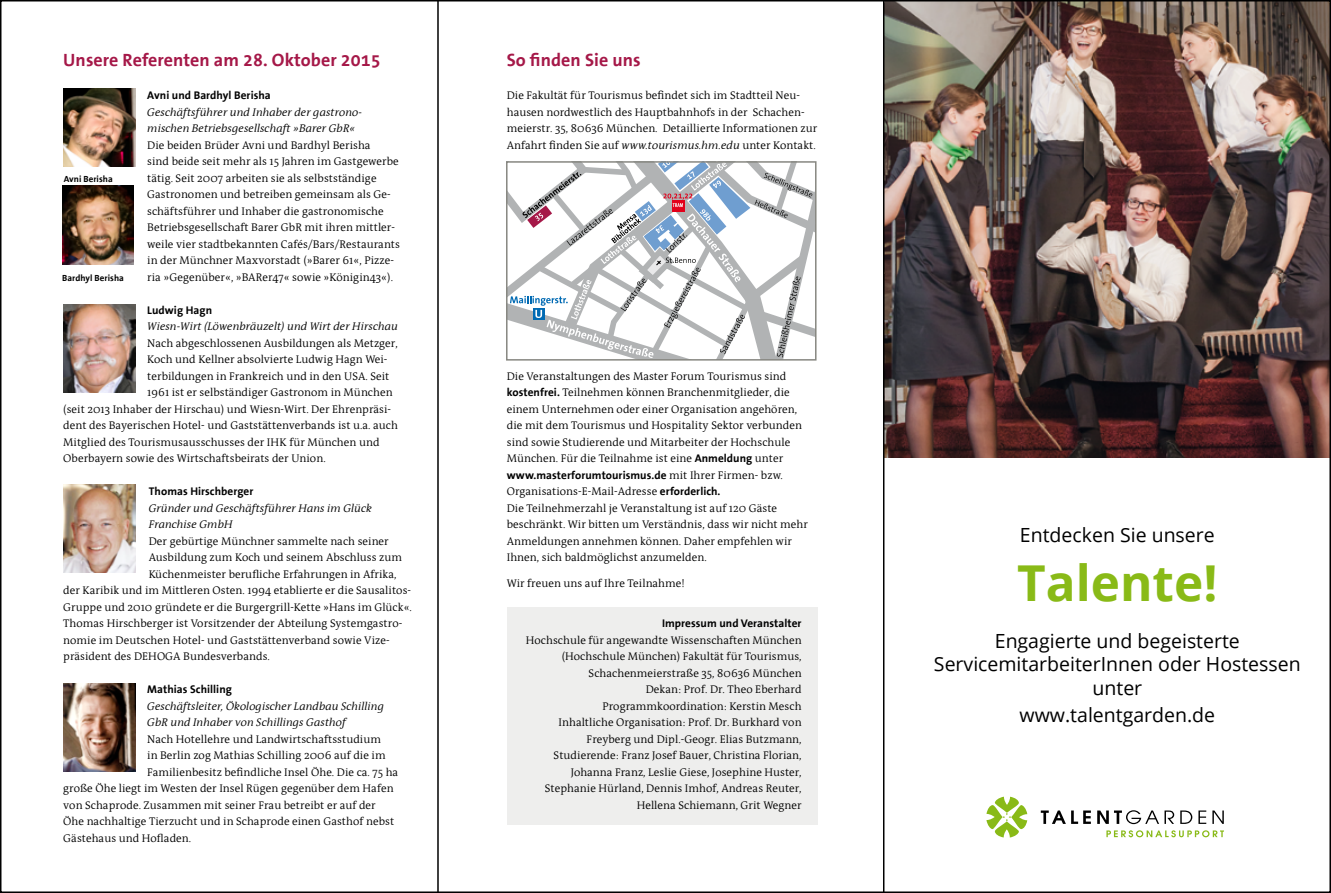
<style>
.page{position:relative;width:1331px;height:893px;background:#fff}
.page>*{position:absolute;margin:0;border:0;box-sizing:border-box;transform-origin:0 0}
.t1{font:700 49.5px "Open Sans";color:#89ba17}
.t2{font:19.5px/23.4px "Open Sans";color:#000;text-align:center}
.fliesstext{font:700 18px "FHM Antiqua";letter-spacing:.005em;color:#a51848}
.fliesstext-2{font:11.25px/16.5px "FHM Antiqua";letter-spacing:.005em;color:#000}
.fliesstext-3{font:italic 11.25px/16.5px "FHM Antiqua";letter-spacing:.005em;color:#000}
.fliesstext-4{font:700 11.25px "FHM Antiqua";letter-spacing:.005em;color:#000}
.fliesstext-5{font:700 9px "FHM Antiqua";letter-spacing:.005em;color:#000}
.s1{font-style:italic}
.s2{font-weight:700}
</style>
<div class="page">
<img style="left:64px;top:88px;width:72px;height:79px">
<img style="left:64px;top:485px;width:72px;height:88px">
<img style="left:64px;top:304px;width:72px;height:88px">
<img style="left:62px;top:186px;width:72px;height:78px">
<img style="left:64px;top:683px;width:72px;height:88px">
<div style="left:507px;top:607px;width:310px;height:218px;background:#eeeeed"></div>
<svg style="left:509px;top:164px;width:304px;height:194px"></svg>
<div style="left:506px;top:161px;width:310px;height:200px;border:2px solid #878781"></div>
<svg style="left:1041px;top:810px;width:50px;height:14px"></svg>
<svg style="left:1097px;top:810px;width:77px;height:14px"></svg>
<svg style="left:1180px;top:810px;width:12px;height:14px"></svg>
<svg style="left:1198px;top:810px;width:8px;height:14px"></svg>
<svg style="left:1212px;top:810px;width:12px;height:14px"></svg>
<svg style="left:1106px;top:830px;width:118px;height:7px"></svg>
<svg style="left:986px;top:797px;width:41px;height:40px"></svg>
<img style="left:884px;top:3px;width:444px;height:455px">
<hr style="left:437px;top:0;width:2px;height:893px;background:#000">
<hr style="left:883px;top:0;width:1px;height:893px;background:#000">
<p class="fliesstext" style="left:63px;top:50px;width:319px">Unsere Referenten am 28. Oktober 2015</p>
<p class="fliesstext-5" style="left:64px;top:174px;width:51px">Avni Berisha</p>
<p class="fliesstext-4" style="left:147px;top:89px;width:125px">Avni und Bardhyl Berisha</p>
<p class="fliesstext-3" style="left:147px;top:104px;width:216px">Geschäftsführer und Inhaber der gastrono&shy;mischen Betriebsgesellschaft »Barer GbR«</p>
<p class="fliesstext-2" style="left:147px;top:137px;width:254px">Die beiden Brüder Avni und Bardhyl Berisha<br>sind beide seit mehr als 15 Jahren im Gastgewerbe tätig. Seit 2007 arbeiten sie als selbstständige Gastronomen und betreiben gemeinsam als Ge&shy;schäftsführer und Inhaber die gastronomische Betriebsgesellschaft Barer GbR mit ihren mittler&shy;weile vier stadtbekannten Cafés/Bars/Restaurants in der Münchner Maxvorstadt (»Barer 61«, Pizze-</p>
<p class="fliesstext-5" style="left:62px;top:273px;width:63px">Bardhyl Berisha</p>
<p class="fliesstext-2" style="left:147px;top:269px;width:247px">ria »Gegenüber«, »BARer47« sowie »Königin43«).</p>
<p class="fliesstext-4" style="left:147px;top:304px;width:66px">Ludwig Hagn</p>
<p class="fliesstext-3" style="left:147px;top:318px;width:252px">Wiesn-Wirt (Löwenbräuzelt) und Wirt der Hirschau</p>
<p class="fliesstext-2" style="left:147px;top:335px;width:252px">Nach abgeschlossenen Ausbildungen als Metzger,</p>
<p class="fliesstext-2" style="left:147px;top:351px;width:242px">Koch und Kellner absolvierte Ludwig Hagn Wei-</p>
<p class="fliesstext-2" style="left:147px;top:368px;width:244px">terbildungen in Frankreich und in den USA. Seit</p>
<p class="fliesstext-2" style="left:147px;top:384px;width:247px">1961 ist er selbständiger Gastronom in München</p>
<p class="fliesstext-2" style="left:63px;top:401px;width:329px">(seit 2013 Inhaber der Hirschau) und Wiesn-Wirt. Der Ehrenpräsi-</p>
<p class="fliesstext-2" style="left:63px;top:417px;width:336px">dent des Bayerischen Hotel- und Gaststättenverbands ist u.a. auch</p>
<p class="fliesstext-2" style="left:63px;top:434px;width:318px">Mitglied des Tourismusausschusses der IHK für München und</p>
<p class="fliesstext-2" style="left:63px;top:450px;width:264px">Oberbayern sowie des Wirtschaftsbeirats der Union.</p>
<p class="fliesstext-4" style="left:149px;top:485px;width:106px">Thomas Hirschberger</p>
<p class="fliesstext-3" style="left:149px;top:500px;width:225px">Gründer und Geschäftsführer Hans im Glück</p>
<p class="fliesstext-3" style="left:149px;top:516px;width:85px">Franchise GmbH</p>
<p class="fliesstext-2" style="left:149px;top:533px;width:241px">Der gebürtige Münchner sammelte nach seiner</p>
<p class="fliesstext-2" style="left:149px;top:549px;width:255px">Ausbildung zum Koch und seinem Abschluss zum</p>
<p class="fliesstext-2" style="left:149px;top:566px;width:249px">Küchenmeister berufliche Erfahrungen in Afrika,</p>
<p class="fliesstext-2" style="left:63px;top:582px;width:349px">der Karibik und im Mittleren Osten. 1994 etablierte er die Sausalitos-</p>
<p class="fliesstext-2" style="left:63px;top:599px;width:350px">Gruppe und 2010 gründete er die Burgergrill-Kette »Hans im Glück«.</p>
<p class="fliesstext-2" style="left:63px;top:615px;width:340px">Thomas Hirschberger ist Vorsitzender der Abteilung Systemgastro-</p>
<p class="fliesstext-2" style="left:63px;top:632px;width:328px">nomie im Deutschen Hotel- und Gaststättenverband sowie Vize-</p>
<p class="fliesstext-2" style="left:63px;top:648px;width:208px">präsident des DEHOGA Bundesverbands.</p>
<p class="fliesstext-4" style="left:147px;top:683px;width:86px">Mathias Schilling</p>
<p class="fliesstext-3" style="left:147px;top:698px;width:238px">Geschäftsleiter, Ökologischer Landbau Schilling<br>GbR und Inhaber von Schillings Gasthof</p>
<p class="fliesstext-2" style="left:147px;top:731px;width:235px">Nach Hotellehre und Landwirtschaftsstudium</p>
<p class="fliesstext-2" style="left:147px;top:747px;width:240px">in Berlin zog Mathias Schilling 2006 auf die im</p>
<p class="fliesstext-2" style="left:147px;top:764px;width:252px">Familienbesitz befindliche Insel Öhe. Die ca. 75 ha</p>
<p class="fliesstext-2" style="left:63px;top:780px;width:332px">große Öhe liegt im Westen der Insel Rügen gegenüber dem Hafen</p>
<p class="fliesstext-2" style="left:63px;top:797px;width:314px">von Schaprode. Zusammen mit seiner Frau betreibt er auf der</p>
<p class="fliesstext-2" style="left:63px;top:813px;width:332px">Öhe nachhaltige Tierzucht und in Schaprode einen Gasthof nebst</p>
<p class="fliesstext-2" style="left:63px;top:830px;width:129px">Gästehaus und Hofladen.</p>
<p class="fliesstext" style="left:507px;top:50px;width:135px">So finden Sie uns</p>
<p class="fliesstext-2" style="left:507px;top:87px;width:312px">Die Fakultät für Tourismus befindet sich im Stadtteil Neu&shy;hausen nordwestlich des Hauptbahnhofs in der Schachen&shy;meierstr. 35, 80636 München. Detaillierte Informationen zur Anfahrt finden Sie auf <span class="s1">www.tourismus.hm.edu</span> unter Kontakt.</p>
<p class="fliesstext-2" style="left:507px;top:368px;width:297px">Die Veranstaltungen des Master Forum Tourismus sind <span class="s2">kostenfrei.</span> Teilnehmen können Branchenmitglieder, die einem Unternehmen oder einer Organisation angehören, die mit dem Tourismus und Hospitality Sektor verbunden sind sowie Studierende und Mitarbeiter der Hochschule</p>
<p class="fliesstext-2" style="left:507px;top:450px;width:278px;text-align:justify">München. Für die Teilnahme ist eine <span class="s2">Anmeldung</span> unter <span class="s2">www.masterforumtourismus.de</span> mit Ihrer Firmen- bzw.<br>Organisations-E-Mail-Adresse <span class="s2">erforderlich.</span></p>
<p class="fliesstext-2" style="left:507px;top:500px;width:303px">Die Teilnehmerzahl je Veranstaltung ist auf 120 Gäste beschränkt. Wir bitten um Verständnis, dass wir nicht mehr Anmeldungen annehmen können. Daher empfehlen wir Ihnen, sich baldmöglichst anzumelden.</p>
<p class="fliesstext-2" style="left:507px;top:575px;width:180px">Wir freuen uns auf Ihre Teilnahme!</p>
<p class="fliesstext-4" style="left:662px;top:617px;width:141px">Impressum und Veranstalter</p>
<p class="fliesstext-2" style="left:526px;top:632px;width:277px">Hochschule für angewandte Wissenschaften München</p>
<p class="fliesstext-2" style="left:562px;top:648px;width:241px">(Hochschule München) Fakultät für Tourismus,</p>
<p class="fliesstext-2" style="left:589px;top:665px;width:214px">Schachenmeierstraße 35, 80636 München</p>
<p class="fliesstext-2" style="left:646px;top:681px;width:157px">Dekan: Prof. Dr. Theo Eberhard</p>
<p class="fliesstext-2" style="left:602px;top:698px;width:201px">Programmkoordination: Kerstin Mesch</p>
<p class="fliesstext-2" style="left:559px;top:714px;width:244px">Inhaltliche Organisation: Prof. Dr. Burkhard von</p>
<p class="fliesstext-2" style="left:587px;top:731px;width:216px">Freyberg und Dipl.-Geogr. Elias Butzmann,</p>
<p class="fliesstext-2" style="left:554px;top:747px;width:249px">Studierende: Franz Josef Bauer, Christina Florian,</p>
<p class="fliesstext-2" style="left:571px;top:764px;width:232px">Johanna Franz, Leslie Giese, Josephine Huster,</p>
<p class="fliesstext-2" style="left:545px;top:780px;width:258px">Stephanie Hürland, Dennis Imhof, Andreas Reuter,</p>
<p class="fliesstext-2" style="left:637px;top:797px;width:166px">Hellena Schiemann, Grit Wegner</p>
<p class="t2" style="left:1020px;top:522px;width:196px">Entdecken Sie unsere</p>
<p class="t1" style="left:1017px;top:548px;width:202px">Talente!</p>
<p class="t2" style="left:934px;top:628px;width:368px">Engagierte und begeisterte<br>ServicemitarbeiterInnen oder Hostessen unter</p>
<p class="t2" style="left:1019px;top:702px;width:197px">www.talentgarden.de</p>
</div>
